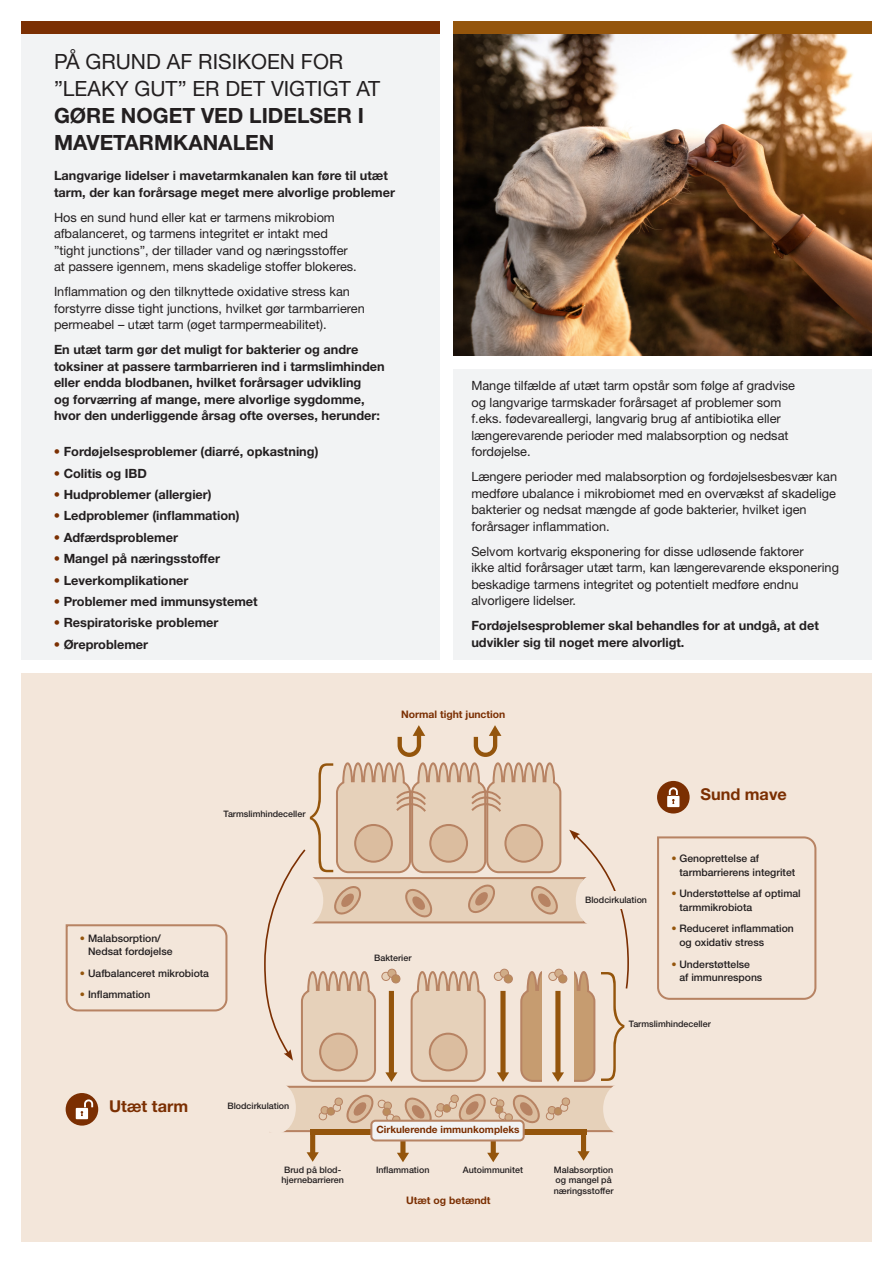
<style>
.page{position:relative;width:893px;height:1263px;background:#fff}
.page>*{position:absolute;margin:0;border:0;box-sizing:border-box;transform-origin:0 0}
.t1{font:21px/27px "Helvetica Neue LT Std";color:#231f20}
.t2{font:700 16.35px "Helvetica Neue LT Std";color:#7b2f02}
.t3{font:12.75px/16.5px "Helvetica Neue LT Std";color:#231f20}
.t4{font:700 12.75px/16.5px "Helvetica Neue LT Std";color:#231f20}
.t5{font:500 10.35px/13.4px "Helvetica Neue LT Std";color:#231f20}
.t6{font:700 10.35px "Helvetica Neue LT Std";color:#7b2f02}
.t7{font:700 10.05px "Helvetica Neue LT Std";color:#7b2f02}
.t8{font:500 8.85px/10.4px "Helvetica Neue LT Std";color:#231f20}
.s1{font-weight:700}
.s2{color:#7b2f02}
.s3{color:#94550c}
</style>
<div class="page">
<div style="left:21px;top:21px;width:851px;height:1221px;background:#f2f3f4"></div>
<img style="left:453px;top:34px;width:419px;height:322px">
<div style="left:21px;top:666px;width:851px;height:576px;background:#f3e6da"></div>
<div style="left:446px;top:21px;width:426px;height:13px;background:#94550c"></div>
<div style="left:21px;top:21px;width:425px;height:13px;background:#7b2f02"></div>
<div style="left:4px;top:660px;width:872px;height:13px;background:#fff"></div>
<div style="left:440px;top:11px;width:13px;height:655px;background:#fff"></div>
<div style="left:446px;top:356px;width:434px;height:13px;background:#fff"></div>
<svg style="left:264px;top:725px;width:365px;height:437px"></svg>
<div style="left:584px;top:892px;width:63px;height:17px;background:#f3e6da"></div>
<svg style="left:657px;top:836px;width:160px;height:164px"></svg>
<div style="left:657px;top:781px;width:33px;height:32px;background:#7b2f02;border-radius:50%"></div>
<svg style="left:667px;top:787px;width:12px;height:20px"></svg>
<div style="left:66px;top:1093px;width:32px;height:32px;background:#7b2f02;border-radius:50%"></div>
<svg style="left:76px;top:1099px;width:17px;height:20px"></svg>
<svg style="left:65px;top:924px;width:163px;height:88px"></svg>
<p class="t1" style="left:54px;top:48px;width:328px">PÅ GRUND AF RISIKOEN FOR ”LEAKY GUT” ER DET VIGTIGT AT<br><span class="s1">GØRE NOGET VED LIDELSER I<br>MAVETARMKANALEN</span></p>
<p class="t4" style="left:54px;top:167px;width:343px">Langvarige lidelser i mavetarmkanalen kan føre til utæt tarm, der kan forårsage meget mere alvorlige problemer</p>
<p class="t3" style="left:54px;top:209px;width:304px">Hos en sund hund eller kat er tarmens mikrobiom afbalanceret, og tarmens integritet er intakt med ”tight junctions”, der tillader vand og næringsstoffer at passere igennem, mens skadelige stoffer blokeres.</p>
<p class="t3" style="left:54px;top:283px;width:312px">Inflammation og den tilknyttede oxidative stress kan forstyrre disse tight junctions, hvilket gør tarmbarrieren permeabel – utæt tarm (øget tarmpermeabilitet).</p>
<p class="t4" style="left:54px;top:341px;width:332px">En utæt tarm gør det muligt for bakterier og andre toksiner at passere tarmbarrieren ind i tarmslimhinden eller endda blodbanen, hvilket forårsager udvikling<br>og forværring af mange, mere alvorlige sygdomme, hvor den underliggende årsag ofte overses, herunder:</p>
<p class="t4" style="left:54px;top:443px;width:266px"><span class="s2">•</span> Fordøjelsesproblemer (diarré, opkastning)</p>
<p class="t4" style="left:54px;top:464px;width:95px"><span class="s2">•</span> Colitis og IBD</p>
<p class="t4" style="left:54px;top:486px;width:159px"><span class="s2">•</span> Hudproblemer (allergier)</p>
<p class="t4" style="left:54px;top:507px;width:187px"><span class="s2">•</span> Ledproblemer (inflammation)</p>
<p class="t4" style="left:54px;top:529px;width:126px"><span class="s2">•</span> Adfærdsproblemer</p>
<p class="t4" style="left:54px;top:550px;width:168px"><span class="s2">•</span> Mangel på næringsstoffer</p>
<p class="t4" style="left:54px;top:571px;width:136px"><span class="s2">•</span> Leverkomplikationer</p>
<p class="t4" style="left:54px;top:593px;width:205px"><span class="s2">•</span> Problemer med immunsystemet</p>
<p class="t4" style="left:54px;top:614px;width:166px"><span class="s2">•</span> Respiratoriske problemer</p>
<p class="t4" style="left:54px;top:635px;width:96px"><span class="s2">•</span> Øreproblemer</p>
<p class="t3" style="left:471px;top:377px;width:325px">Mange tilfælde af utæt tarm opstår som følge af gradvise og langvarige tarmskader forårsaget af problemer som f.eks. fødevareallergi, langvarig brug af antibiotika eller længerevarende perioder med malabsorption og nedsat fordøjelse.</p>
<p class="t3" style="left:471px;top:468px;width:367px">Længere perioder med malabsorption og fordøjelsesbesvær kan medføre ubalance i mikrobiomet med en overvækst af skadelige bakterier og nedsat mængde af gode bakterier, hvilket igen forårsager inflammation.</p>
<p class="t3" style="left:471px;top:543px;width:369px">Selvom kortvarig eksponering for disse udløsende faktorer<br>ikke altid forårsager utæt tarm, kan længerevarende eksponering beskadige tarmens integritet og potentielt medføre endnu alvorligere lidelser.</p>
<p class="t4" style="left:471px;top:617px;width:349px">Fordøjelsesproblemer skal behandles for at undgå, at det udvikler sig til noget mere alvorligt.</p>
<p class="t8" style="left:224px;top:809px;width:83px">Tarmslimhindeceller</p>
<p class="t5" style="left:88px;top:931px;width:86px;text-indent:-8px"><span class="s3">•</span> Malabsorption/<br>Nedsat fordøjelse</p>
<p class="t5" style="left:80px;top:966px;width:131px"><span class="s3">•</span> Uafbalanceret mikrobiota</p>
<p class="t5" style="left:80px;top:988px;width:72px"><span class="s3">•</span> Inflammation</p>
<p class="t6" style="left:401px;top:708px;width:106px">Normal tight junction</p>
<p class="t8" style="left:374px;top:953px;width:39px">Bakterier</p>
<p class="t8" style="left:585px;top:895px;width:63px">Blodcirkulation</p>
<p class="t2" style="left:700px;top:784px;width:88px">Sund mave</p>
<p class="t5" style="left:679px;top:852px;width:117px;text-indent:-8px"><span class="s3">•</span> Genoprettelse af tarmbarrierens integritet</p>
<p class="t5" style="left:679px;top:887px;width:123px;text-indent:-8px"><span class="s3">•</span> Understøttelse af optimal tarmmikrobiota</p>
<p class="t5" style="left:679px;top:922px;width:116px;text-indent:-8px"><span class="s3">•</span> Reduceret inflammation og oxidativ stress</p>
<p class="t5" style="left:679px;top:957px;width:84px;text-indent:-8px"><span class="s3">•</span> Understøttelse<br>af immunrespons</p>
<p class="t8" style="left:629px;top:1018px;width:83px">Tarmslimhindeceller</p>
<p class="t2" style="left:109px;top:1096px;width:81px">Utæt tarm</p>
<p class="t8" style="left:227px;top:1101px;width:63px">Blodcirkulation</p>
<p class="t7" style="left:376px;top:1123px;width:145px">Cirkulerende immunkompleks</p>
<p class="t8" style="left:281px;top:1164px;width:64px">Brud på blod&shy;hjernebarrieren</p>
<p class="t8" style="left:376px;top:1164px;width:55px">Inflammation</p>
<p class="t8" style="left:463px;top:1164px;width:62px">Autoimmunitet</p>
<p class="t8" style="left:554px;top:1164px;width:61px">Malabsorption og mangel på næringsstoffer</p>
<p class="t6" style="left:406px;top:1193px;width:86px">Utæt og betændt</p>
</div>
